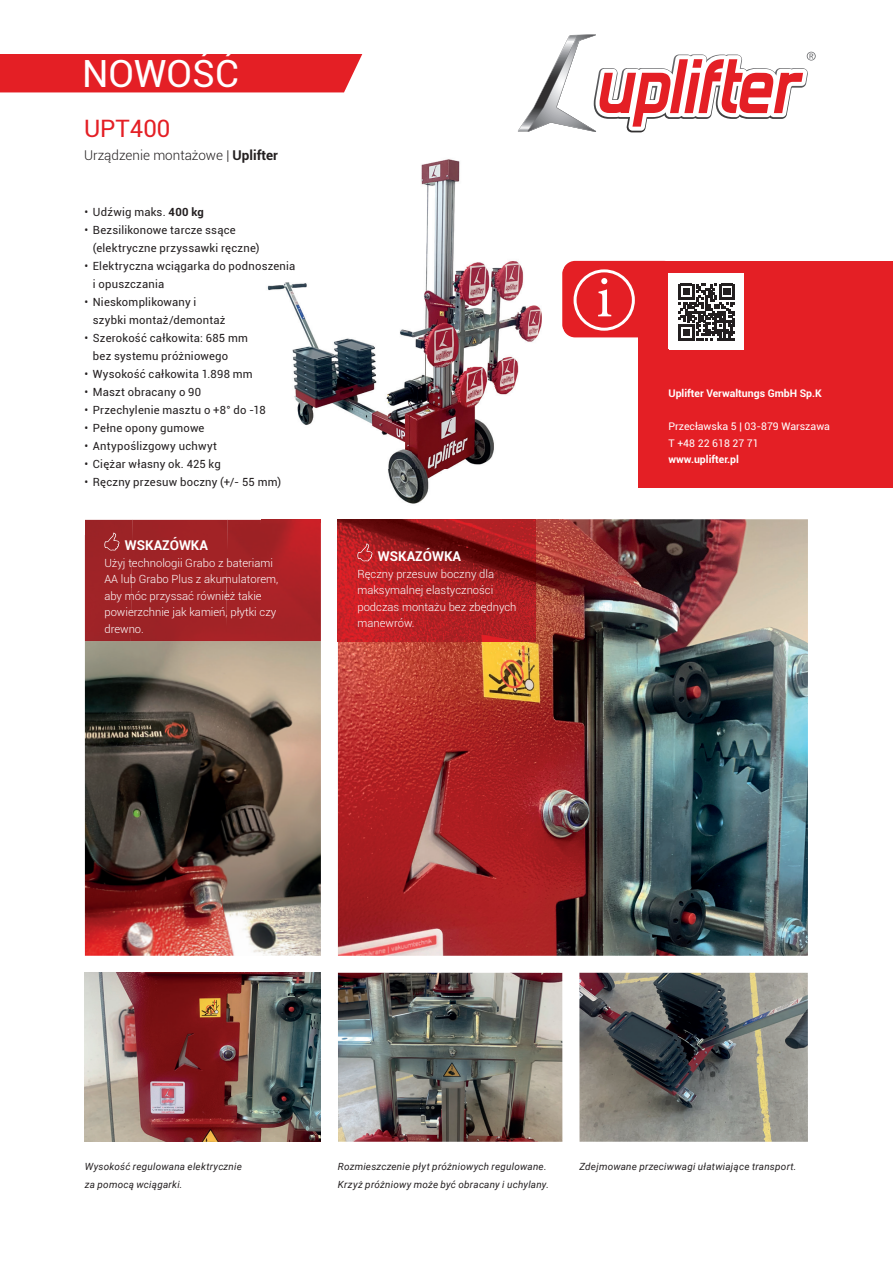
<style>
.page{position:relative;width:893px;height:1263px;background:#fff}
.page>*{position:absolute;margin:0;border:0;box-sizing:border-box;transform-origin:0 0}
.t1{font:60px "Minion Pro";color:#fff}
.t2{font:37.5px "Roboto";color:#fff}
.t3{font:24px "Roboto";color:#e41f25}
.t4{font:300 13.5px "Roboto";color:#231f20}
.t5{font:700 13.5px "Roboto";color:#fff}
.t6{font:11.25px/18px "Roboto";letter-spacing:.02em;color:#231f20}
.t7{font:300 11.25px/16.5px "Roboto";color:#fff}
.t8{font:700 10.5px "Roboto";color:#fff}
.t9{font:10.5px/16.5px "Roboto";color:#fff}
.t10{font:italic 9.9px/18px "Roboto";letter-spacing:.025em;color:#231f20}
.s1{font-weight:700}
</style>
<div class="page">
<img style="left:338px;top:973px;width:224px;height:169px">
<img style="left:579px;top:973px;width:229px;height:169px">
<img style="left:85px;top:641px;width:236px;height:315px">
<img style="left:85px;top:973px;width:236px;height:169px">
<svg style="left:518px;top:34px;width:298px;height:98px"></svg>
<div style="left:562px;top:261px;width:115px;height:76px;background:#e41f25;border-radius:13px"></div>
<div style="left:574px;top:269px;width:61px;height:62px;border:3px solid #fff;border-radius:50%"></div>
<div style="left:639px;top:261px;width:254px;height:227px;background:#e41f25"></div>
<div style="left:0;top:54px;width:362px;height:38px;background:#e41f25"></div>
<img style="left:228px;top:520px;width:93px;height:121px">
<div style="left:133px;top:520px;width:95px;height:121px;background:#a12326"></div>
<div style="left:85px;top:520px;width:48px;height:121px;background:#9e2327"></div>
<img style="left:338px;top:519px;width:470px;height:437px">
<img style="left:338px;top:523px;width:197px;height:118px">
<img style="left:261px;top:159px;width:281px;height:364px">
<img style="left:562px;top:270px;width:1px;height:58px">
<img style="left:261px;top:520px;width:60px;height:3px">
<img style="left:338px;top:519px;width:225px;height:4px">
<svg style="left:104px;top:533px;width:15px;height:17px"></svg>
<svg style="left:357px;top:543px;width:15px;height:18px"></svg>
<div style="left:668px;top:273px;width:76px;height:76px;background:#fff"></div>
<div style="left:669px;top:274px;width:75px;height:76px;background:#fff"></div>
<svg style="left:678px;top:283px;width:57px;height:58px"></svg>
<h2 class="t2" style="left:82px;top:48px;width:158px">NOWOŚĆ</h2>
<h3 class="t3" style="left:84px;top:112px;width:88px">UPT400</h3>
<p class="t4" style="left:84px;top:146px;width:195px">Urządzenie montażowe | <span class="s1">Uplifter</span></p>
<p class="t6" style="left:84px;top:203px;width:121px">• Udźwig maks. <span class="s1">400 kg</span></p>
<p class="t6" style="left:93px;top:221px;width:168px;text-indent:-9px">• Bezsilikonowe tarcze ssące (elektryczne przyssawki ręczne)</p>
<p class="t6" style="left:93px;top:257px;width:204px;text-indent:-9px">• Elektryczna wciągarka do podnoszenia i opuszczania</p>
<p class="t6" style="left:93px;top:293px;width:134px;text-indent:-9px">• Nieskomplikowany i szybki montaż/demontaż</p>
<p class="t6" style="left:93px;top:329px;width:157px;text-indent:-9px">• Szerokość całkowita: 685 mm bez systemu próżniowego</p>
<p class="t6" style="left:84px;top:365px;width:170px">• Wysokość całkowita 1.898 mm</p>
<p class="t6" style="left:84px;top:383px;width:118px">• Maszt obracany o 90</p>
<p class="t6" style="left:84px;top:401px;width:183px">• Przechylenie masztu o +8° do -18</p>
<p class="t6" style="left:84px;top:419px;width:122px">• Pełne opony gumowe</p>
<p class="t6" style="left:84px;top:437px;width:134px">• Antypoślizgowy uchwyt</p>
<p class="t6" style="left:84px;top:455px;width:138px">• Ciężar własny ok. 425 kg</p>
<p class="t6" style="left:84px;top:473px;width:198px">• Ręczny przesuw boczny (+/- 55 mm)</p>
<p class="t5" style="left:125px;top:536px;width:85px">WSKAZÓWKA</p>
<p class="t7" style="left:104px;top:554px;width:175px">Użyj technologii Grabo z bateriami<br>AA lub Grabo Plus z akumulatorem, aby móc przyssać również takie powierzchnie jak kamień, płytki czy drewno.</p>
<p class="t5" style="left:378px;top:547px;width:85px">WSKAZÓWKA</p>
<p class="t7" style="left:357px;top:565px;width:161px">Ręczny przesuw boczny dla maksymalnej elastyczności podczas montażu bez zbędnych manewrów.</p>
<h1 class="t1" style="left:596px;top:257px;width:18px">i</h1>
<p class="t8" style="left:668px;top:386px;width:155px">Uplifter Verwaltungs GmbH Sp.K</p>
<p class="t9" style="left:668px;top:418px;width:163px">Przecławska 5 | 03-879 Warszawa<br>T +48 22 618 27 71</p>
<p class="t8" style="left:668px;top:452px;width:72px">www.uplifter.pl</p>
<p class="t10" style="left:85px;top:1157px;width:158px">Wysokość regulowana elektrycznie za pomocą wciągarki.</p>
<p class="t10" style="left:338px;top:1157px;width:212px">Rozmieszczenie płyt próżniowych regulowane.<br>Krzyż próżniowy może być obracany i uchylany.</p>
<p class="t10" style="left:579px;top:1157px;width:219px">Zdejmowane przeciwwagi ułatwiające transport.</p>
</div>
